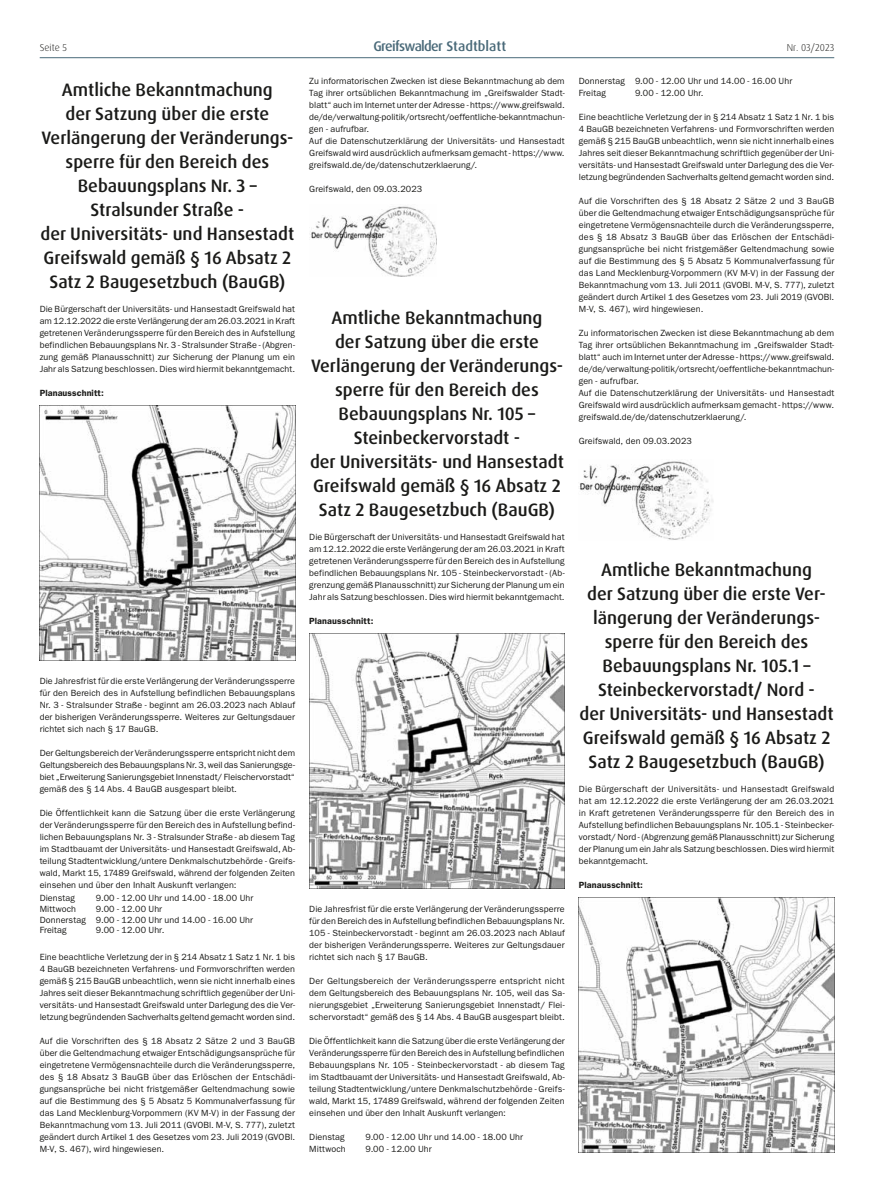
<style>
.page{position:relative;width:874px;height:1191px;background:#fff}
.page>*{position:absolute;margin:0;border:0;box-sizing:border-box;transform-origin:0 0}
.t1{font:500 18px/24px "Dax Pro";color:#1a1a18;text-align:center}
.t2{font:500 14px "Dax Pro";letter-spacing:-.05em;color:#4a6a79}
.t3{font:300 10px "Dax Pro";color:#1a1a18}
.t4{font:9px/12px "Franklin Gothic LT";letter-spacing:.005em;color:#1a1a18;text-align:justify}
.t5{font:600 9px "Franklin Gothic LT";letter-spacing:.01em;color:#1a1a18}
</style>
<div class="page">
<hr style="left:40px;top:57px;width:793px;height:1px;background:#4a6a79">
<img style="left:580px;top:461px;width:133px;height:79px">
<img style="left:578px;top:897px;width:255px;height:255px">
<img style="left:310px;top:206px;width:127px;height:70px">
<img style="left:309px;top:633px;width:255px;height:255px">
<img style="left:40px;top:405px;width:255px;height:255px">
<p class="t3" style="left:40px;top:41px;width:29px">Seite 5</p>
<h2 class="t2" style="left:373px;top:37px;width:134px">Greifswalder Stadtblatt</h2>
<p class="t3" style="left:786px;top:41px;width:49px">Nr. 03/2023</p>
<p class="t4" style="left:578px;top:75px;width:215px">Donnerstag 9.00 - 12.00 Uhr und 14.00 - 16.00 Uhr<br>Freitag</p>
<p class="t4" style="left:309px;top:75px;width:257px;text-align:left">Zu informatorischen Zwecken ist diese Bekanntmachung ab dem Tag ihrer ortsüblichen Bekanntmachung im „Greifswalder Stadt&shy;blatt“ auch im Internet unter der Adresse - https://www.greifswald. de/de/verwaltung-politik/ortsrecht/oeffentliche-bekanntmachun&shy;gen - aufrufbar.<br>Auf die Datenschutzerklärung der Universitäts- und Hansestadt Greifswald wird ausdrücklich aufmerksam gemacht - https://www. greifswald.de/de/datenschutzerklaerung/.</p>
<p class="t4" style="left:309px;top:183px;width:114px">Greifswald, den 09.03.2023</p>
<p class="t1" style="left:40px;top:78px;width:255px">Amtliche Bekanntmachung<br>der Satzung über die erste<br>Verlängerung der Veränderungs&shy;sperre für den Bereich des<br>Bebauungsplans Nr. 3 –<br>Stralsunder Straße -<br>der Universitäts- und Hansestadt<br>Greifswald gemäß § 16 Absatz 2<br>Satz 2 Baugesetzbuch (BauGB)</p>
<p class="t4" style="left:40px;top:303px;width:257px">Die Bürgerschaft der Universitäts- und Hansestadt Greifswald hat am 12.12.2022 die erste Verlängerung der am 26.03.2021 in Kraft getretenen Veränderungssperre für den Bereich des in Aufstellung befindlichen Bebauungsplans Nr. 3 - Stralsunder Straße - (Abgren&shy;zung gemäß Planausschnitt) zur Sicherung der Planung um ein Jahr als Satzung beschlossen. Dies wird hiermit bekanntgemacht.</p>
<p class="t5" style="left:40px;top:388px;width:66px">Planausschnitt:</p>
<p class="t4" style="left:634px;top:87px;width:70px">9.00 - 12.00 Uhr.</p>
<p class="t4" style="left:578px;top:111px;width:257px">Eine beachtliche Verletzung der in § 214 Absatz 1 Satz 1 Nr. 1 bis 4 BauGB bezeichneten Verfahrens- und Formvorschriften werden gemäß § 215 BauGB unbeachtlich, wenn sie nicht innerhalb eines Jahres seit dieser Bekanntmachung schriftlich gegenüber der Uni&shy;versitäts- und Hansestadt Greifswald unter Darlegung des die Ver&shy;letzung begründenden Sachverhalts geltend gemacht worden sind.</p>
<p class="t4" style="left:578px;top:195px;width:257px">Auf die Vorschriften des § 18 Absatz 2 Sätze 2 und 3 BauGB über die Geltendmachung etwaiger Entschädigungsansprüche für eingetretene Vermögensnachteile durch die Veränderungssperre, des § 18 Absatz 3 BauGB über das Erlöschen der Entschädi&shy;gungsansprüche bei nicht fristgemäßer Geltendmachung sowie auf die Bestimmung des § 5 Absatz 5 Kommunalverfassung für das Land Mecklenburg-Vorpommern (KV M-V) in der Fassung der Bekanntmachung vom 13. Juli 2011 (GVOBl. M-V, S. 777), zuletzt geändert durch Artikel 1 des Gesetzes vom 23. Juli 2019 (GVOBl.<br>M-V, S. 467), wird hingewiesen.</p>
<p class="t4" style="left:578px;top:327px;width:257px;text-align:left">Zu informatorischen Zwecken ist diese Bekanntmachung ab dem Tag ihrer ortsüblichen Bekanntmachung im „Greifswalder Stadt&shy;blatt“ auch im Internet unter der Adresse - https://www.greifswald. de/de/verwaltung-politik/ortsrecht/oeffentliche-bekanntmachun&shy;gen - aufrufbar.<br>Auf die Datenschutzerklärung der Universitäts- und Hansestadt Greifswald wird ausdrücklich aufmerksam gemacht - https://www. greifswald.de/de/datenschutzerklaerung/.</p>
<p class="t4" style="left:578px;top:435px;width:114px">Greifswald, den 09.03.2023</p>
<p class="t1" style="left:310px;top:306px;width:255px">Amtliche Bekanntmachung<br>der Satzung über die erste<br>Verlängerung der Veränderungs&shy;sperre für den Bereich des<br>Bebauungsplans Nr. 105 –<br>Steinbeckervorstadt -<br>der Universitäts- und Hansestadt<br>Greifswald gemäß § 16 Absatz 2<br>Satz 2 Baugesetzbuch (BauGB)</p>
<p class="t4" style="left:309px;top:531px;width:257px">Die Bürgerschaft der Universitäts- und Hansestadt Greifswald hat am 12.12.2022 die erste Verlängerung der am 26.03.2021 in Kraft getretenen Veränderungssperre für den Bereich des in Aufstellung befindlichen Bebauungsplans Nr. 105 - Steinbeckervorstadt - (Ab&shy;grenzung gemäß Planausschnitt) zur Sicherung der Planung um ein Jahr als Satzung beschlossen. Dies wird hiermit bekanntgemacht.</p>
<p class="t5" style="left:309px;top:616px;width:66px">Planausschnitt:</p>
<p class="t1" style="left:579px;top:558px;width:255px">Amtliche Bekanntmachung<br>der Satzung über die erste Ver&shy;längerung der Veränderungs&shy;sperre für den Bereich des<br>Bebauungsplans Nr. 105.1 –<br>Steinbeckervorstadt/ Nord -<br>der Universitäts- und Hansestadt<br>Greifswald gemäß § 16 Absatz 2<br>Satz 2 Baugesetzbuch (BauGB)</p>
<p class="t4" style="left:578px;top:783px;width:257px">Die Bürgerschaft der Universitäts- und Hansestadt Greifswald hat am 12.12.2022 die erste Verlängerung der am 26.03.2021 in Kraft getretenen Veränderungssperre für den Bereich des in Aufstellung befindlichen Bebauungsplans Nr. 105.1 - Steinbecker&shy;vorstadt/ Nord - (Abgrenzung gemäß Planausschnitt) zur Sicherung der Planung um ein Jahr als Satzung beschlossen. Dies wird hiermit bekanntgemacht.</p>
<p class="t5" style="left:578px;top:880px;width:66px">Planausschnitt:</p>
<p class="t4" style="left:40px;top:675px;width:257px">Die Jahresfrist für die erste Verlängerung der Veränderungssperre für den Bereich des in Aufstellung befindlichen Bebauungsplans Nr. 3 - Stralsunder Straße - beginnt am 26.03.2023 nach Ablauf der bisherigen Veränderungssperre. Weiteres zur Geltungsdauer richtet sich nach § 17 BauGB.</p>
<p class="t4" style="left:40px;top:747px;width:257px">Der Geltungsbereich der Veränderungssperre entspricht nicht dem Geltungsbereich des Bebauungsplans Nr. 3, weil das Sanierungsge&shy;biet „Erweiterung Sanierungsgebiet Innenstadt/ Fleischervorstadt“ gemäß des § 14 Abs. 4 BauGB ausgespart bleibt.</p>
<p class="t4" style="left:40px;top:807px;width:257px;text-align:left">Die Öffentlichkeit kann die Satzung über die erste Verlängerung der Veränderungssperre für den Bereich des in Aufstellung befind&shy;lichen Bebauungsplans Nr. 3 - Stralsunder Straße - ab diesem Tag im Stadtbauamt der Universitäts- und Hansestadt Greifswald, Ab&shy;teilung Stadtentwicklung/untere Denkmalschutzbehörde - Greifs&shy;wald, Markt 15, 17489 Greifswald, während der folgenden Zeiten einsehen und über den Inhalt Auskunft verlangen:<br>Dienstag</p>
<p class="t4" style="left:96px;top:892px;width:159px">9.00 - 12.00 Uhr und 14.00 - 18.00 Uhr</p>
<p class="t4" style="left:40px;top:903px;width:215px;line-height:10.7px;text-align:left;text-indent:56px">9.00 - 12.00 Uhr<br>Donnerstag 9.00 - 12.00 Uhr und 14.00 - 16.00 Uhr<br>Freitag</p>
<p class="t4" style="left:40px;top:902px;width:38px">Mittwoch</p>
<p class="t4" style="left:96px;top:924px;width:70px">9.00 - 12.00 Uhr.</p>
<p class="t4" style="left:40px;top:951px;width:257px">Eine beachtliche Verletzung der in § 214 Absatz 1 Satz 1 Nr. 1 bis 4 BauGB bezeichneten Verfahrens- und Formvorschriften werden gemäß § 215 BauGB unbeachtlich, wenn sie nicht innerhalb eines Jahres seit dieser Bekanntmachung schriftlich gegenüber der Uni&shy;versitäts- und Hansestadt Greifswald unter Darlegung des die Ver&shy;letzung begründenden Sachverhalts geltend gemacht worden sind.</p>
<p class="t4" style="left:40px;top:1035px;width:257px">Auf die Vorschriften des § 18 Absatz 2 Sätze 2 und 3 BauGB über die Geltendmachung etwaiger Entschädigungsansprüche für eingetretene Vermögensnachteile durch die Veränderungssperre, des § 18 Absatz 3 BauGB über das Erlöschen der Entschädi&shy;gungsansprüche bei nicht fristgemäßer Geltendmachung sowie auf die Bestimmung des § 5 Absatz 5 Kommunalverfassung für das Land Mecklenburg-Vorpommern (KV M-V) in der Fassung der Bekanntmachung vom 13. Juli 2011 (GVOBl. M-V, S. 777), zuletzt geändert durch Artikel 1 des Gesetzes vom 23. Juli 2019 (GVOBl.<br>M-V, S. 467), wird hingewiesen.</p>
<p class="t4" style="left:309px;top:903px;width:257px">Die Jahresfrist für die erste Verlängerung der Veränderungssperre für den Bereich des in Aufstellung befindlichen Bebauungsplans Nr.<br>105 - Steinbeckervorstadt - beginnt am 26.03.2023 nach Ablauf der bisherigen Veränderungssperre. Weiteres zur Geltungsdauer richtet sich nach § 17 BauGB.</p>
<p class="t4" style="left:309px;top:975px;width:257px">Der Geltungsbereich der Veränderungssperre entspricht nicht dem Geltungsbereich des Bebauungsplans Nr. 105, weil das Sa&shy;nierungsgebiet „Erweiterung Sanierungsgebiet Innenstadt/ Flei&shy;schervorstadt“ gemäß des § 14 Abs. 4 BauGB ausgespart bleibt.</p>
<p class="t4" style="left:309px;top:1035px;width:257px">Die Öffentlichkeit kann die Satzung über die erste Verlängerung der Veränderungssperre für den Bereich des in Aufstellung befindlichen Bebauungsplans Nr. 105 - Steinbeckervorstadt - ab diesem Tag im Stadtbauamt der Universitäts- und Hansestadt Greifswald, Ab&shy;teilung Stadtentwicklung/untere Denkmalschutzbehörde - Greifs&shy;wald, Markt 15, 17489 Greifswald, während der folgenden Zeiten einsehen und über den Inhalt Auskunft verlangen:</p>
<p class="t4" style="left:309px;top:1131px;width:37px">Dienstag</p>
<p class="t4" style="left:365px;top:1131px;width:159px">9.00 - 12.00 Uhr und 14.00 - 18.00 Uhr</p>
<p class="t4" style="left:309px;top:1143px;width:38px">Mittwoch</p>
<p class="t4" style="left:365px;top:1143px;width:68px">9.00 - 12.00 Uhr</p>
</div>
